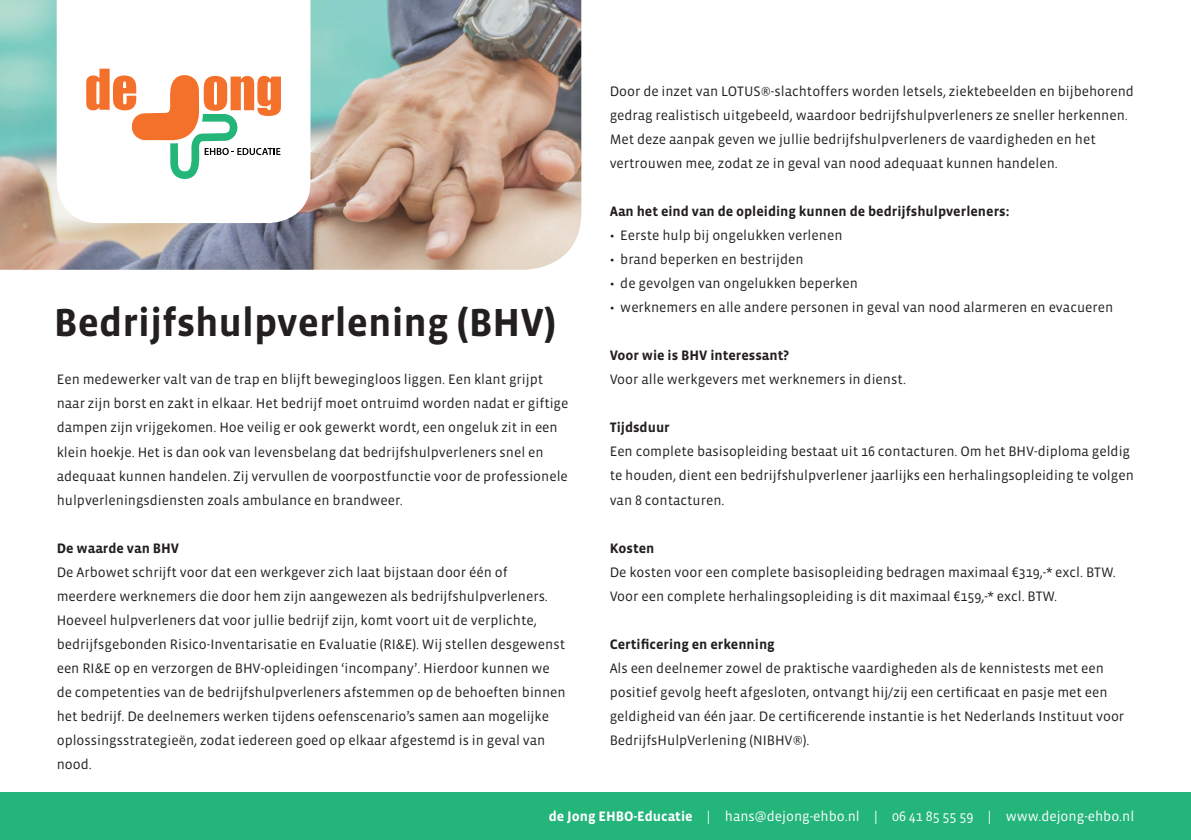
<style>
.page{position:relative;width:1191px;height:840px;background:#fff}
.page>*{position:absolute;margin:0;border:0;box-sizing:border-box;transform-origin:0 0}
.t1{font:700 40px "Vista Sans";color:#231f20}
.t2{font:14px/24px "Vista Sans";color:#231f20}
.t3{font:700 14px "Vista Sans";color:#231f20}
.t4{font:14px "Vista Sans";color:#fff}
.s1{font-weight:700}
</style>
<div class="page">
<img style="left:0;top:0;width:581px;height:269px">
<svg style="left:57px;top:0;width:253px;height:223px"></svg>
<svg style="left:86px;top:69px;width:195px;height:110px"></svg>
<div style="left:0;top:792px;width:1191px;height:47px;background:#24b57b"></div>
<h1 class="t1" style="left:54px;top:302px;width:504px">Bedrijfshulpverlening (BHV)</h1>
<p class="t2" style="left:57px;top:368px;width:513px">Een medewerker valt van de trap en blijft bewegingloos liggen. Een klant grijpt naar zijn borst en zakt in elkaar. Het bedrijf moet ontruimd worden nadat er giftige dampen zijn vrijgekomen. Hoe veilig er ook gewerkt wordt, een ongeluk zit in een klein hoekje. Het is dan ook van levensbelang dat bedrijfshulpverleners snel en adequaat kunnen handelen. Zij vervullen de voorpostfunctie voor de professionele hulpverleningsdiensten zoals ambulance en brandweer.</p>
<p class="t3" style="left:57px;top:540px;width:124px">De waarde van BHV</p>
<p class="t2" style="left:57px;top:560px;width:510px">De Arbowet schrijft voor dat een werkgever zich laat bijstaan door één of meerdere werknemers die door hem zijn aangewezen als bedrijfshulpverleners.<br>Hoeveel hulpverleners dat voor jullie bedrijf zijn, komt voort uit de verplichte, bedrijfsgebonden Risico-Inventarisatie en Evaluatie (RI&amp;E). Wij stellen desgewenst een RI&amp;E op en verzorgen de BHV-opleidingen ‘incompany’. Hierdoor kunnen we de competenties van de bedrijfshulpverleners afstemmen op de behoeften binnen het bedrijf. De deelnemers werken tijdens oefenscenario’s samen aan mogelijke oplossingsstrategieën, zodat iedereen goed op elkaar afgestemd is in geval van nood.</p>
<p class="t2" style="left:609px;top:80px;width:526px">Door de inzet van LOTUS®-slachtoffers worden letsels, ziektebeelden en bijbehorend gedrag realistisch uitgebeeld, waardoor bedrijfshulpverleners ze sneller herkennen.<br>Met deze aanpak geven we jullie bedrijfshulpverleners de vaardigheden en het vertrouwen mee, zodat ze in geval van nood adequaat kunnen handelen.</p>
<p class="t3" style="left:609px;top:204px;width:401px">Aan het eind van de opleiding kunnen de bedrijfshulpverleners:</p>
<p class="t2" style="left:609px;top:224px;width:234px">• Eerste hulp bij ongelukken verlenen</p>
<p class="t2" style="left:609px;top:248px;width:195px">• brand beperken en bestrijden</p>
<p class="t2" style="left:609px;top:272px;width:250px">• de gevolgen van ongelukken beperken</p>
<p class="t2" style="left:609px;top:296px;width:505px">• werknemers en alle andere personen in geval van nood alarmeren en evacueren</p>
<p class="t3" style="left:609px;top:348px;width:181px">Voor wie is BHV interessant?</p>
<p class="t2" style="left:609px;top:368px;width:298px">Voor alle werkgevers met werknemers in dienst.</p>
<p class="t3" style="left:609px;top:420px;width:62px">Tijdsduur</p>
<p class="t2" style="left:609px;top:440px;width:526px">Een complete basisopleiding bestaat uit 16 contacturen. Om het BHV-diploma geldig te houden, dient een bedrijfshulpverlener jaarlijks een herhalingsopleiding te volgen van 8 contacturen.</p>
<p class="t3" style="left:609px;top:540px;width:46px">Kosten</p>
<p class="t2" style="left:609px;top:560px;width:507px">De kosten voor een complete basisopleiding bedragen maximaal €319,-* excl. BTW.<br>Voor een complete herhalingsopleiding is dit maximaal €159,-* excl. BTW.</p>
<p class="t3" style="left:609px;top:636px;width:166px">Certificering en erkenning</p>
<p class="t2" style="left:609px;top:656px;width:516px">Als een deelnemer zowel de praktische vaardigheden als de kennistests met een positief gevolg heeft afgesloten, ontvangt hij/zij een certificaat en pasje met een geldigheid van één jaar. De certificerende instantie is het Nederlands Instituut voor BedrijfsHulpVerlening (NIBHV®).</p>
<p class="t4" style="left:549px;top:808px;width:587px"><span class="s1">de Jong EHBO-Educatie</span> | hans@dejong-ehbo.nl | 06 41 85 55 59 | www.dejong-ehbo.nl</p>
</div>
